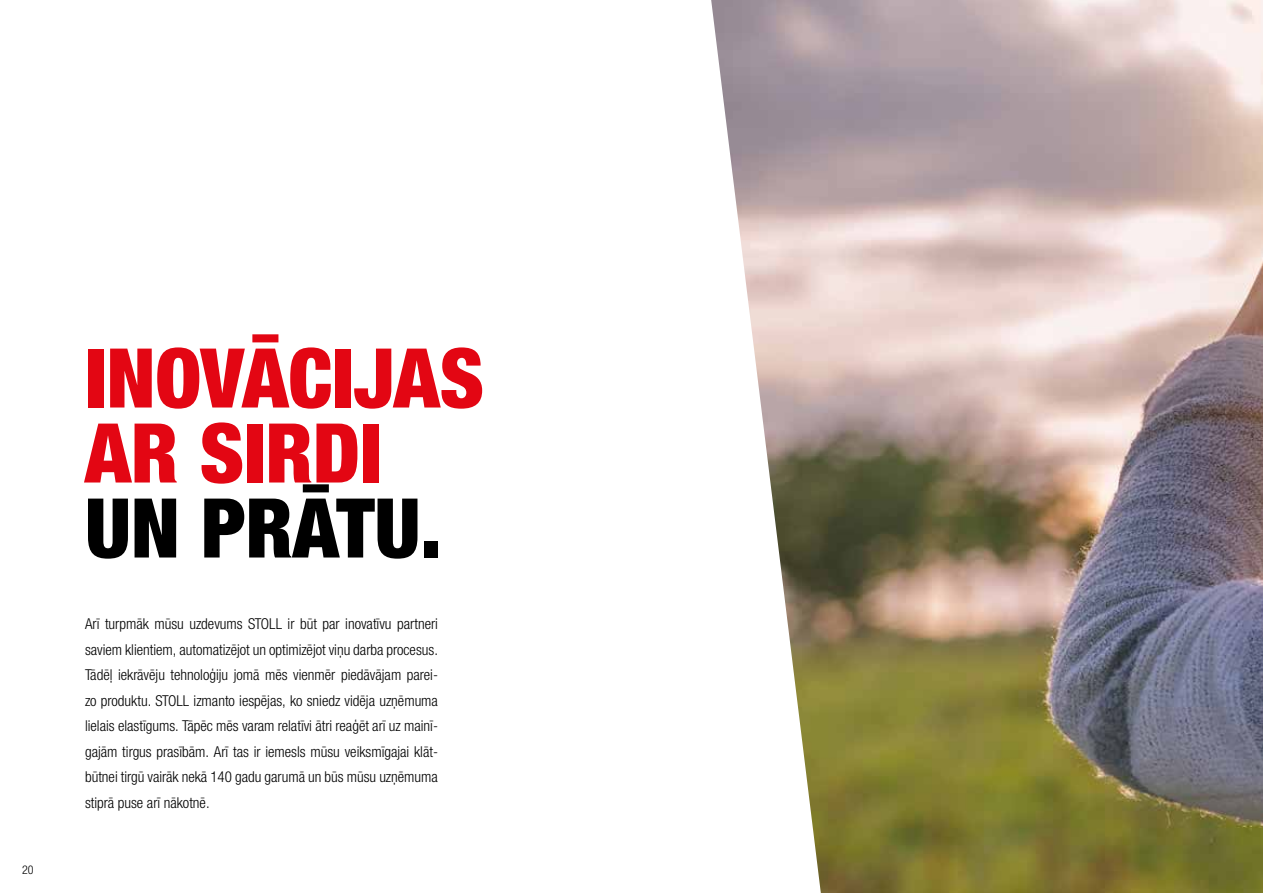
<style>
.page{position:relative;width:1263px;height:893px;background:#fff}
.page>*{position:absolute;margin:0;border:0;box-sizing:border-box;transform-origin:0 0}
.t1{font:900 condensed 82.5px/75px "Helvetica Neue LTW1 G";color:#e30613}
.t2{font:900 condensed 82.5px "Helvetica Neue LTW1 G";color:#000}
.t3{font:300 condensed 15px/25.5px "Helvetica Neue LTW1 G";color:#000;text-align:justify}
.t4{font:300 condensed 12px "Helvetica Neue LTW1 G";color:#000}
</style>
<div class="page">
<img style="left:711px;top:0;width:552px;height:893px">
<p class="t4" style="left:22px;top:863px;width:13px">20</p>
<h1 class="t1" style="left:85px;top:341px;width:400px">INOVĀCIJAS<br>AR SIRDI</h1>
<h1 class="t2" style="left:85px;top:479px;width:358px">UN PRĀTU.</h1>
<p class="t3" style="left:85px;top:611px;width:354px">Arī turpmāk mūsu uzdevums STOLL ir būt par inovatīvu partneri saviem klientiem, automatizējot un optimizējot viņu darba procesus.<br>Tādēļ iekrāvēju tehnoloģiju jomā mēs vienmēr piedāvājam parei&shy;zo produktu. STOLL izmanto iespējas, ko sniedz vidēja uzņēmuma lielais elastīgums. Tāpēc mēs varam relatīvi ātri reaģēt arī uz mainī&shy;gajām tirgus prasībām. Arī tas ir iemesls mūsu veiksmīgajai klāt&shy;būtnei tirgū vairāk nekā 140 gadu garumā un būs mūsu uzņēmuma stiprā puse arī nākotnē.</p>
</div>
